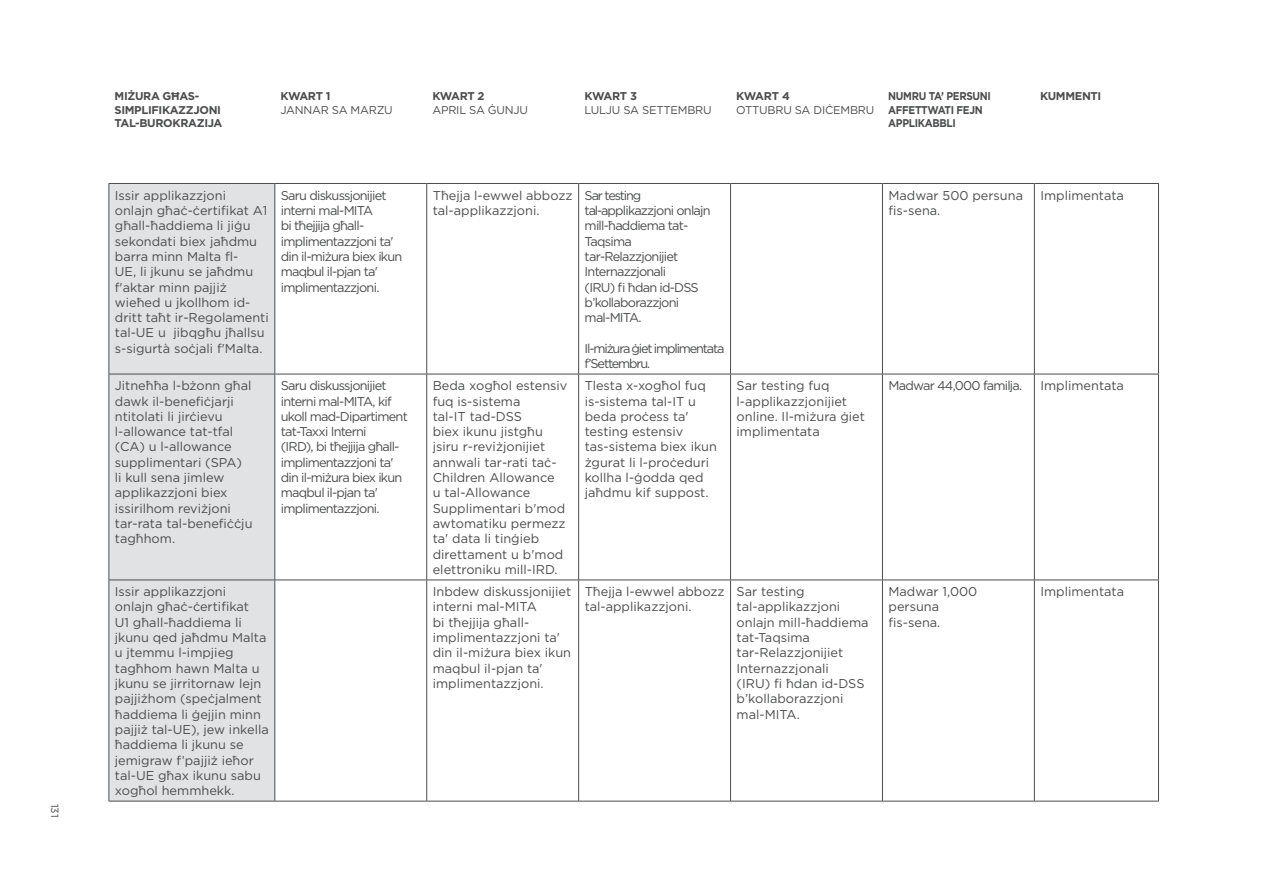
<style>
.page{position:relative;width:1268px;height:894px;background:#fff}
.page>*{position:absolute;margin:0;border:0;box-sizing:border-box;transform-origin:0 0}
.t1{font:12.75px/15.3px "Gotham";color:#4b4c4d}
.t2{font:12.75px/15.3px "Gotham";letter-spacing:-.06em;color:#4b4c4d}
.t3{font:12.75px/15.3px "Gotham";letter-spacing:-.09em;color:#4b4c4d}
.t4{font:700 11.25px/13.5px "Gotham";letter-spacing:-.03em;color:#4b4c4d}
.t5{font:11.25px "Gotham";letter-spacing:-.02em;color:#4b4c4d}
.t6{font:700 11.25px/13.5px "Gotham";letter-spacing:-.03em;color:#4b4c4d;scale:.9 1}
.t7{font:10.5px "Gotham";color:#4b4c4d}
</style>
<div class="page">
<div style="left:109px;top:184px;width:165px;height:617px;background:#e1e2e4"></div>
<svg style="left:275px;top:184px;width:151px;height:617px"></svg>
<hr style="left:108px;top:184px;width:1px;height:190px;background:#4b4c4d">
<hr style="left:274px;top:184px;width:1px;height:190px;background:#4b4c4d">
<hr style="left:426px;top:184px;width:1px;height:190px;background:#4b4c4d">
<hr style="left:578px;top:184px;width:1px;height:190px;background:#4b4c4d">
<hr style="left:730px;top:184px;width:1px;height:190px;background:#4b4c4d">
<hr style="left:881px;top:184px;width:1px;height:190px;background:#4b4c4d">
<hr style="left:1033px;top:184px;width:1px;height:190px;background:#4b4c4d">
<hr style="left:1157px;top:184px;width:1px;height:190px;background:#4b4c4d">
<hr style="left:108px;top:374px;width:1px;height:205px;background:#4b4c4d">
<hr style="left:274px;top:374px;width:1px;height:205px;background:#4b4c4d">
<hr style="left:426px;top:374px;width:1px;height:205px;background:#4b4c4d">
<hr style="left:578px;top:374px;width:1px;height:205px;background:#4b4c4d">
<hr style="left:730px;top:374px;width:1px;height:205px;background:#4b4c4d">
<hr style="left:881px;top:374px;width:1px;height:205px;background:#4b4c4d">
<hr style="left:1033px;top:374px;width:1px;height:205px;background:#4b4c4d">
<hr style="left:1157px;top:374px;width:1px;height:205px;background:#4b4c4d">
<hr style="left:108px;top:579px;width:167px;height:1px;background:#4b4c4d">
<hr style="left:108px;top:580px;width:1px;height:221px;background:#4b4c4d">
<hr style="left:275px;top:579px;width:151px;height:1px;background:#4b4c4d">
<hr style="left:274px;top:580px;width:1px;height:221px;background:#4b4c4d">
<hr style="left:426px;top:579px;width:152px;height:1px;background:#4b4c4d">
<hr style="left:426px;top:580px;width:1px;height:221px;background:#4b4c4d">
<hr style="left:578px;top:579px;width:152px;height:1px;background:#4b4c4d">
<hr style="left:578px;top:580px;width:1px;height:221px;background:#4b4c4d">
<hr style="left:730px;top:579px;width:152px;height:1px;background:#4b4c4d">
<hr style="left:730px;top:580px;width:1px;height:221px;background:#4b4c4d">
<hr style="left:882px;top:579px;width:152px;height:1px;background:#4b4c4d">
<hr style="left:881px;top:580px;width:1px;height:221px;background:#4b4c4d">
<hr style="left:1034px;top:579px;width:124px;height:1px;background:#4b4c4d">
<hr style="left:1033px;top:580px;width:1px;height:221px;background:#4b4c4d">
<hr style="left:1157px;top:580px;width:1px;height:221px;background:#4b4c4d">
<hr style="left:108px;top:183px;width:167px;height:1px;background:#4b4c4d">
<hr style="left:275px;top:183px;width:151px;height:1px;background:#4b4c4d">
<hr style="left:426px;top:183px;width:152px;height:1px;background:#4b4c4d">
<hr style="left:578px;top:183px;width:152px;height:1px;background:#4b4c4d">
<hr style="left:730px;top:183px;width:152px;height:1px;background:#4b4c4d">
<hr style="left:882px;top:183px;width:152px;height:1px;background:#4b4c4d">
<hr style="left:1034px;top:183px;width:124px;height:1px;background:#4b4c4d">
<hr style="left:108px;top:374px;width:167px;height:1px;background:#4b4c4d">
<hr style="left:275px;top:374px;width:151px;height:1px;background:#4b4c4d">
<hr style="left:426px;top:374px;width:152px;height:1px;background:#4b4c4d">
<hr style="left:578px;top:374px;width:152px;height:1px;background:#4b4c4d">
<hr style="left:730px;top:374px;width:152px;height:1px;background:#4b4c4d">
<hr style="left:882px;top:374px;width:152px;height:1px;background:#4b4c4d">
<hr style="left:1034px;top:374px;width:124px;height:1px;background:#4b4c4d">
<hr style="left:108px;top:801px;width:167px;height:1px;background:#4b4c4d">
<hr style="left:275px;top:801px;width:151px;height:1px;background:#4b4c4d">
<hr style="left:426px;top:801px;width:152px;height:1px;background:#4b4c4d">
<hr style="left:578px;top:801px;width:152px;height:1px;background:#4b4c4d">
<hr style="left:730px;top:801px;width:152px;height:1px;background:#4b4c4d">
<hr style="left:882px;top:801px;width:152px;height:1px;background:#4b4c4d">
<hr style="left:1034px;top:801px;width:124px;height:1px;background:#4b4c4d">
<p class="t7" style="left:62px;top:803px;width:15px;rotate:90deg">131</p>
<p class="t4" style="left:114px;top:90px;width:109px">MIŻURA GĦAS-<br>SIMPLIFIKAZZJONI<br>TAL-BUROKRAZIJA</p>
<p class="t4" style="left:280px;top:90px;width:51px">KWART 1</p>
<p class="t5" style="left:280px;top:103px;width:114px">JANNAR SA MARZU</p>
<p class="t4" style="left:432px;top:90px;width:54px">KWART 2</p>
<p class="t5" style="left:432px;top:103px;width:97px">APRIL SA ĠUNJU</p>
<p class="t4" style="left:584px;top:90px;width:54px">KWART 3</p>
<p class="t5" style="left:584px;top:103px;width:129px">LULJU SA SETTEMBRU</p>
<p class="t4" style="left:736px;top:90px;width:55px">KWART 4</p>
<p class="t5" style="left:736px;top:103px;width:140px">OTTUBRU SA DIĊEMBRU</p>
<p class="t6" style="left:887px;top:90px;width:116px">NUMRU TA’ PERSUNI<br>AFFETTWATI FEJN<br>APPLIKABBLI</p>
<p class="t4" style="left:1039px;top:90px;width:63px">KUMMENTI</p>
<p class="t1" style="left:115px;top:187px;width:155px">Issir applikazzjoni<br>onlajn għaċ-ċertifikat A1 għall-ħaddiema li jiġu sekondati biex jaħdmu barra minn Malta fl-<br>UE, li jkunu se jaħdmu f'aktar minn pajjiż wieħed u jkollhom id&shy;dritt taħt ir-Regolamenti tal-UE u jibqgħu jħallsu s-sigurtà soċjali f'Malta.</p>
<p class="t2" style="left:281px;top:187px;width:123px">Saru diskussjonijiet interni mal-MITA<br>bi tħejjija għall&shy;implimentazzjoni ta' din il-miżura biex ikun maqbul il-pjan ta' implimentazzjoni.</p>
<p class="t1" style="left:432px;top:187px;width:141px">Tħejja l-ewwel abbozz tal-applikazzjoni.</p>
<p class="t2" style="left:584px;top:187px;width:127px">Sar testing tal-applikazzjoni onlajn mill-ħaddiema tat-<br>Taqsima tar-Relazzjonijiet<br>Internazzjonali<br>(IRU) fi ħdan id-DSS b’kollaborazzjoni mal-MITA.</p>
<p class="t3" style="left:584px;top:340px;width:141px">Il-miżura ġiet implimentata f’Settembru.</p>
<p class="t1" style="left:888px;top:187px;width:136px">Madwar 500 persuna fis-sena.</p>
<p class="t1" style="left:1040px;top:187px;width:85px">Implimentata</p>
<p class="t1" style="left:115px;top:378px;width:139px">Jitneħħa l-bżonn għal dawk il-benefiċjarji ntitolati li jirċievu l-allowance tat-tfal (CA) u l-allowance supplimentari (SPA)<br>li kull sena jimlew applikazzjoni biex issirilhom reviżjoni tar-rata tal-benefiċċju tagħhom.</p>
<p class="t2" style="left:281px;top:378px;width:128px">Saru diskussjonijiet interni mal-MITA, kif ukoll mad-Dipartiment tat-Taxxi Interni<br>(IRD), bi tħejjija għall&shy;implimentazzjoni ta' din il-miżura biex ikun maqbul il-pjan ta' implimentazzjoni.</p>
<p class="t1" style="left:432px;top:378px;width:136px">Beda xogħol estensiv fuq is-sistema<br>tal-IT tad-DSS<br>biex ikunu jistgħu jsiru r-reviżjonijiet annwali tar-rati taċ-<br>Children Allowance<br>u tal-Allowance<br>Supplimentari b'mod awtomatiku permezz ta' data li tinġieb direttament u b'mod elettroniku mill-IRD.</p>
<p class="t1" style="left:584px;top:378px;width:134px">Tlesta x-xogħol fuq is-sistema tal-IT u beda proċess ta' testing estensiv tas-sistema biex ikun żgurat li l-proċeduri kollha l-ġodda qed jaħdmu kif suppost.</p>
<p class="t1" style="left:736px;top:378px;width:130px">Sar testing fuq l-applikazzjonijiet online. Il-miżura ġiet implimentata</p>
<p class="t2" style="left:888px;top:378px;width:135px">Madwar 44,000 familja.</p>
<p class="t1" style="left:1040px;top:378px;width:85px">Implimentata</p>
<p class="t1" style="left:115px;top:583px;width:155px">Issir applikazzjoni<br>onlajn għaċ-ċertifikat<br>U1 għall-ħaddiema li jkunu qed jaħdmu Malta u jtemmu l-impjieg tagħhom hawn Malta u jkunu se jirritornaw lejn pajjiżhom (speċjalment ħaddiema li ġejjin minn pajjiż tal-UE), jew inkella ħaddiema li jkunu se jemigraw f’pajjiż ieħor tal-UE għax ikunu sabu xogħol hemmhekk.</p>
<p class="t1" style="left:432px;top:583px;width:140px">Inbdew diskussjonijiet interni mal-MITA<br>bi tħejjija għall&shy;implimentazzjoni ta' din il-miżura biex ikun maqbul il-pjan ta' implimentazzjoni.</p>
<p class="t1" style="left:584px;top:583px;width:141px">Tħejja l-ewwel abbozz tal-applikazzjoni.</p>
<p class="t1" style="left:736px;top:583px;width:133px">Sar testing tal-applikazzjoni onlajn mill-ħaddiema tat-Taqsima tar-Relazzjonijiet<br>Internazzjonali<br>(IRU) fi ħdan id-DSS b’kollaborazzjoni mal-MITA.</p>
<p class="t1" style="left:888px;top:583px;width:90px">Madwar 1,000 persuna fis-sena.</p>
<p class="t1" style="left:1040px;top:583px;width:85px">Implimentata</p>
</div>
